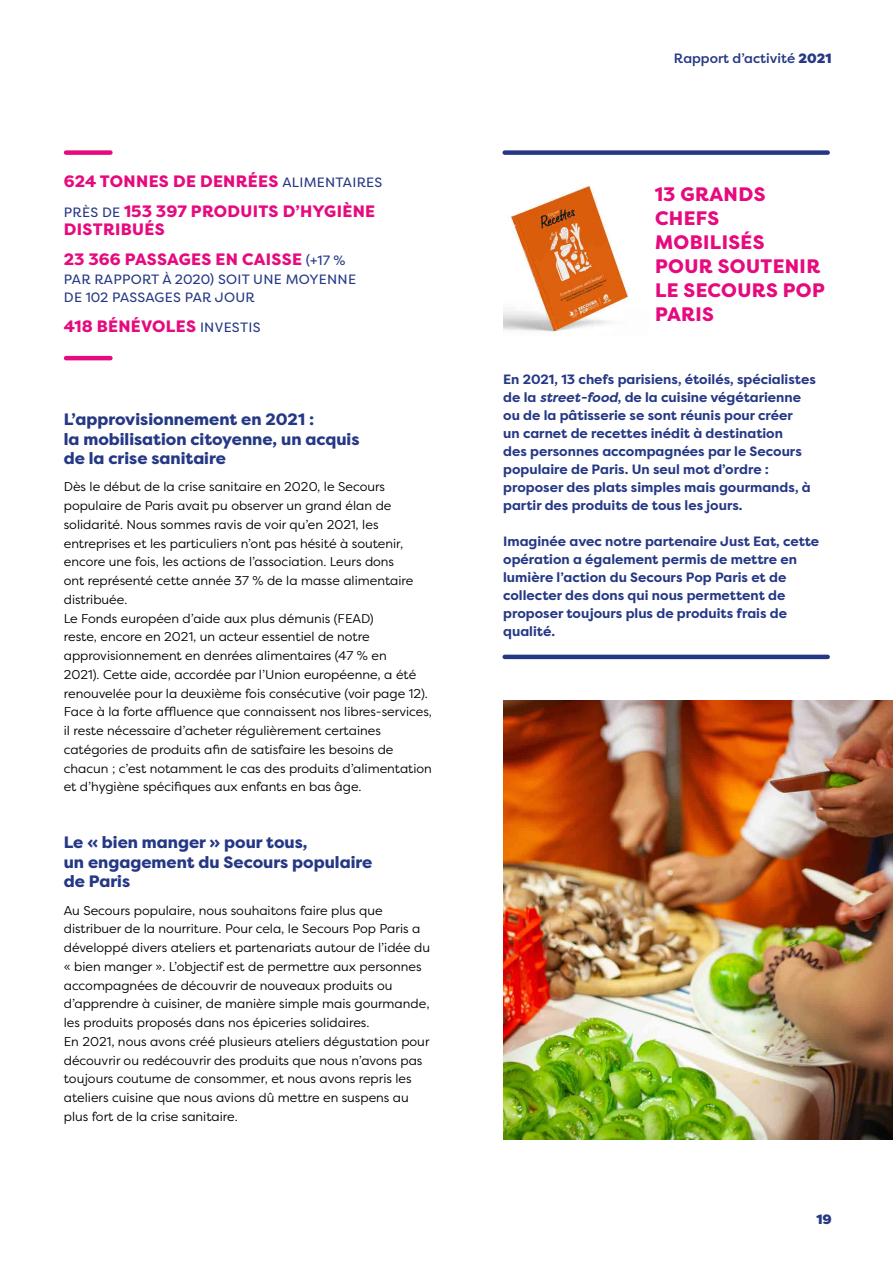
<style>
.page{position:relative;width:893px;height:1263px;background:#fff}
.page>*{position:absolute;margin:0;border:0;box-sizing:border-box;transform-origin:0 0}
.t1{font:800 19.5px/24px "Filson Pro";letter-spacing:.02em;color:#e60a7e}
.t2{font:800 16.5px/19.5px "Filson Pro";color:#253885}
.t3{font:800 16.5px/29.4px "Filson Pro";letter-spacing:.02em;color:#e60a7e}
.t4{font:700 13.5px/18px "Filson Pro";color:#253885}
.t5{font:13.5px/18.8px "Filson Pro";letter-spacing:.02em;color:#253885}
.t6{font:500 13.5px "Filson Pro";color:#253885}
.t7{font:900 13.5px "Filson Pro";color:#253885}
.t8{font:12.75px/18.8px "Filson Pro";color:#000}
.s1{font-weight:400;font-size:13.5px;color:#253885}
.s2{font-weight:900}
.s3{font-style:italic}
</style>
<div class="page">
<img style="left:503px;top:185px;width:126px;height:147px">
<hr style="left:66px;top:356px;width:44px;height:4px;background:#e60a7e">
<div style="left:66px;top:150px;width:44px;height:5px;background:#e60a7e"></div>
<div style="left:505px;top:150px;width:323px;height:5px;background:#253885"></div>
<hr style="left:505px;top:655px;width:323px;height:4px;background:#253885">
<img style="left:503px;top:701px;width:390px;height:439px">
<p class="t3" style="left:64px;top:167px;width:320px">624 TONNES DE DENRÉES <span class="s1">ALIMENTAIRES<br>PRÈS DE</span> 153 397 PRODUITS D’HYGIÈNE</p>
<p class="t3" style="left:64px;top:215px;width:283px">DISTRIBUÉS<br>23 366 PASSAGES EN CAISSE <span class="s1">(+17 %</span></p>
<p class="t5" style="left:64px;top:269px;width:294px">PAR RAPPORT À 2020) SOIT UNE MOYENNE<br>DE 102 PASSAGES PAR JOUR</p>
<p class="t3" style="left:64px;top:311px;width:198px">418 BÉNÉVOLES <span class="s1">INVESTIS</span></p>
<p class="t2" style="left:64px;top:410px;width:297px">L’approvisionnement en 2021 :<br>la mobilisation citoyenne, un acquis de la crise sanitaire</p>
<p class="t8" style="left:64px;top:477px;width:370px">Dès le début de la crise sanitaire en 2020, le Secours populaire de Paris avait pu observer un grand élan de solidarité. Nous sommes ravis de voir qu’en 2021, les entreprises et les particuliers n’ont pas hésité à soutenir, encore une fois, les actions de l’association. Leurs dons<br>ont représenté cette année 37 % de la masse alimentaire distribuée.<br>Le Fonds européen d’aide aux plus démunis (FEAD)<br>reste, encore en 2021, un acteur essentiel de notre approvisionnement en denrées alimentaires (47 % en<br>2021). Cette aide, accordée par l’Union européenne, a été renouvelée pour la deuxième fois consécutive (voir page 12).<br>Face à la forte affluence que connaissent nos libres-services, il reste nécessaire d’acheter régulièrement certaines catégories de produits afin de satisfaire les besoins de chacun ; c’est notamment le cas des produits d’alimentation et d’hygiène spécifiques aux enfants en bas âge.</p>
<p class="t2" style="left:64px;top:833px;width:310px">Le « bien manger » pour tous,<br>un engagement du Secours populaire de Paris</p>
<p class="t8" style="left:64px;top:900px;width:368px">Au Secours populaire, nous souhaitons faire plus que distribuer de la nourriture. Pour cela, le Secours Pop Paris a développé divers ateliers et partenariats autour de l’idée du « bien manger ». L’objectif est de permettre aux personnes accompagnées de découvrir de nouveaux produits ou d’apprendre à cuisiner, de manière simple mais gourmande, les produits proposés dans nos épiceries solidaires.<br>En 2021, nous avons créé plusieurs ateliers dégustation pour découvrir ou redécouvrir des produits que nous n’avons pas toujours coutume de consommer, et nous avons repris les ateliers cuisine que nous avions dû mettre en suspens au plus fort de la crise sanitaire.</p>
<p class="t6" style="left:674px;top:49px;width:159px">Rapport d’activité <span class="s2">2021</span></p>
<h1 class="t1" style="left:655px;top:183px;width:172px">13 GRANDS<br>CHEFS<br>MOBILISÉS<br>POUR SOUTENIR<br>LE SECOURS POP<br>PARIS</h1>
<p class="t4" style="left:503px;top:370px;width:314px">En 2021, 13 chefs parisiens, étoilés, spécialistes de la <span class="s3">street-food</span>, de la cuisine végétarienne ou de la pâtisserie se sont réunis pour créer<br>un carnet de recettes inédit à destination<br>des personnes accompagnées par le Secours populaire de Paris. Un seul mot d’ordre : proposer des plats simples mais gourmands, à partir des produits de tous les jours.</p>
<p class="t4" style="left:503px;top:532px;width:318px">Imaginée avec notre partenaire Just Eat, cette opération a également permis de mettre en lumière l’action du Secours Pop Paris et de collecter des dons qui nous permettent de proposer toujours plus de produits frais de qualité.</p>
<p class="t7" style="left:816px;top:1211px;width:17px">19</p>
</div>
